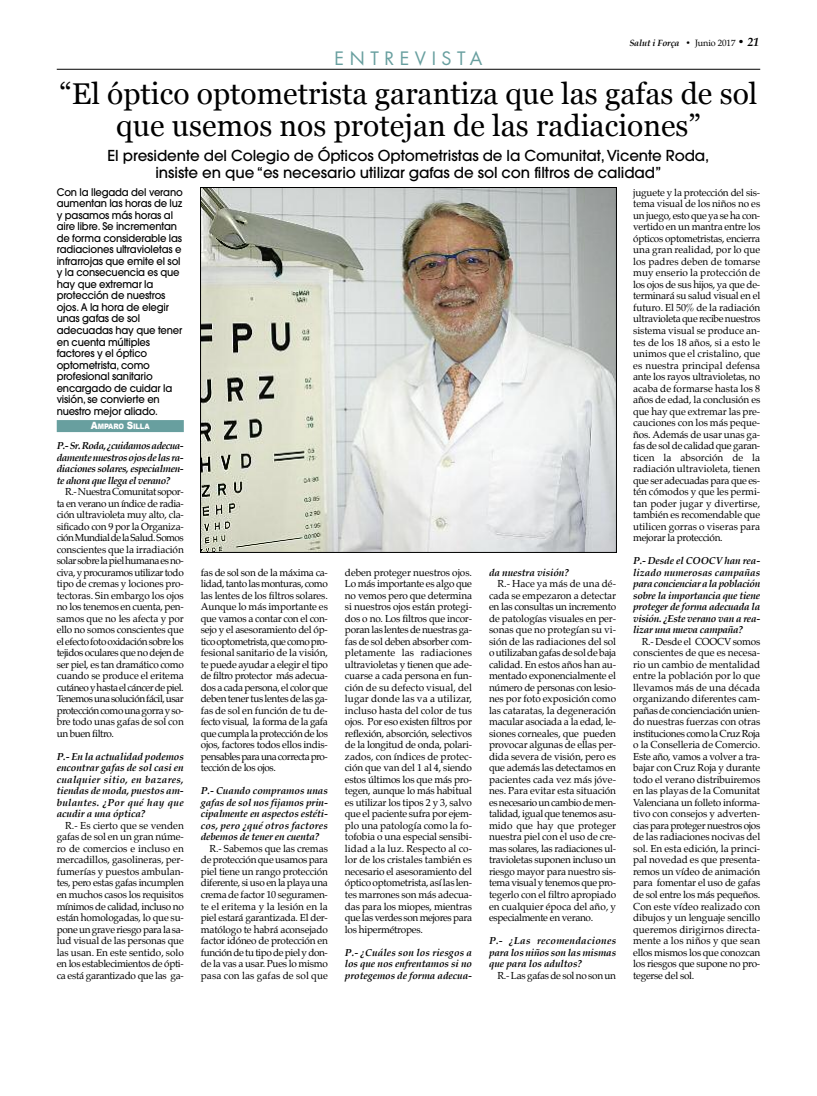
<style>
.page{position:relative;width:817px;height:1096px;background:#fff}
.page>*{position:absolute;margin:0;border:0;box-sizing:border-box;transform-origin:0 0}
.t1{font:30px/32px "Georgia";color:#000;text-align:center}
.t2{font:18px "Futura";letter-spacing:.31em;color:#689f9f}
.t3{font:500 15px/17px "Avant Garde";letter-spacing:-.005em;color:#000;text-align:center}
.t4{font:500 10.5px/11.5px "Avant Garde";letter-spacing:-.015em;color:#000;scale:.95 1}
.t5{font:10px/11.5px "Palatino";letter-spacing:-.03em;color:#000;text-align:justify}
.t6{font:italic 700 10px/11.5px "Palatino";letter-spacing:-.01em;color:#000;text-align:justify}
.t7{font:italic 700 9px "Palatino";letter-spacing:-.01em;color:#000}
.t8{font:900 7.5px "Arial";letter-spacing:-.02em;color:#fff;scale:.9 1}
.s1{font-weight:400;font-style:normal}
.s2{font-size:12px}
.s3{font-size:10px}
</style>
<div class="page">
<hr style="left:57px;top:69px;width:702px;height:1px;background:#000">
<div style="left:57px;top:420px;width:127px;height:12px;background:#689f9f"></div>
<img style="left:202px;top:189px;width:412px;height:361px">
<div style="left:200px;top:187px;width:416px;height:365px;border:1px solid #000"></div>
<p class="t7" style="left:629px;top:39px;width:131px">Salut i Força • <span class="s1">Junio 2017</span> <span class="s2">• 21</span></p>
<h2 class="t2" style="left:334px;top:50px;width:149px">ENTREVISTA</h2>
<h1 class="t1" style="left:59px;top:77px;width:699px">“El óptico optometrista garantiza que las gafas de sol que usemos nos protejan de las radiaciones”</h1>
<h3 class="t3" style="left:107px;top:148px;width:603px">El presidente del Colegio de Ópticos Optometristas de la Comunitat,Vicente Roda, insiste en que “es necesario utilizar gafas de sol con filtros de calidad”</h3>
<p class="t4" style="left:57px;top:187px;width:134px">Con la llegada del verano aumentan las horas de luz y pasamos más horas al aire libre. Se incrementan de forma considerable las radiaciones ultravioletas e infrarrojas que emite el sol y la consecuencia es que hay que extremar la protección de nuestros ojos. A la hora de elegir unas gafas de sol adecuadas hay que tener en cuenta múltiples factores y el óptico optometrista, como profesional sanitario encargado de cuidar la visión, se convierte en nuestro mejor aliado.</p>
<p class="t8" style="left:91px;top:420px;width:67px"><span class="s3">A</span>MPARO <span class="s3">S</span>ILLA</p>
<p class="t6" style="left:57px;top:440px;width:128px">P.-Sr.Roda,¿cuidamosadecua&shy;damentenuestrosojosdelasra&shy;diaciones solares, especialmen&shy;te ahora que llega el verano?</p>
<p class="t5" style="left:57px;top:486px;width:128px;text-indent:9px">R.-NuestraComunitatsopor&shy;ta en verano un índice de radia&shy;ción ultravioleta muy alto, cla&shy;sificado con 9 por la Organiza&shy;ciónMundialdelaSalud.Somos conscientes que la irradiación solarsobrelapielhumanaesno&shy;civa, y procuramos utilizar todo tipo de cremas y lociones pro&shy;tectoras. Sin embargo los ojos no los tenemos en cuenta, pen&shy;samos que no les afecta y por ello no somos conscientes que elefectofotooxidaciónsobrelos tejidos oculares que no dejen de ser piel, es tan dramático como cuando se produce el eritema cutáneoyhastaelcáncerdepiel.<br>Tenemosunasoluciónfácil,usar proteccióncomounagorrayso&shy;bre todo unas gafas de sol con un buen filtro.</p>
<p class="t6" style="left:57px;top:751px;width:128px">P.- En la actualidad podemos encontrar gafas de sol casi en cualquier sitio, en bazares, tiendas de moda, puestos am&shy;bulantes. ¿Por qué hay que acudir a una óptica?</p>
<p class="t5" style="left:57px;top:820px;width:128px;text-indent:9px">R.- Es cierto que se venden gafas de sol en un gran núme&shy;ro de comercios e incluso en mercadillos, gasolineras, per&shy;fumerías y puestos ambulan&shy;tes, pero estas gafas incumplen en muchos casos los requisitos mínimos de calidad, incluso no están homologadas, lo que su&shy;pone un grave riesgo para la sa&shy;lud visual de las personas que las usan. En este sentido, solo en los establecimientos de ópti&shy;ca está garantizado que las ga-</p>
<p class="t5" style="left:632px;top:187px;width:128px">juguete y la protección del sis&shy;tema visual de los niños no es un juego, esto que ya se ha con&shy;vertido en un mantra entre los ópticos optometristas, encierra una gran realidad, por lo que los padres deben de tomarse muy enserio la protección de los ojos de sus hijos, ya que de&shy;terminará su salud visual en el futuro. El 50% de la radiación ultravioleta que recibenuestros sistema visual se produce an&shy;tes de los 18 años, si a esto le unimos que el cristalino, que es nuestra principal defensa ante los rayos ultravioletas, no acaba de formarse hasta los 8 años de edad, la conclusión es que hay que extremar las pre&shy;cauciones con los más peque&shy;ños. Además de usar unas ga&shy;fas de sol de calidad que garan&shy;ticen la absorción de la radiación ultravioleta, tienen que ser adecuadas para que es&shy;tén cómodos y que les permi&shy;tan poder jugar y divertirse, también es recomendable que utilicen gorras o viseras para mejorar la protección.</p>
<p class="t6" style="left:632px;top:555px;width:128px">P.- Desde el COOCV han rea&shy;lizado numerosas campañas paraconcienciar alapoblación sobre la importancia que tiene proteger de forma adecuada la visión. ¿Este verano van a rea&shy;lizar una nueva campaña?</p>
<p class="t5" style="left:632px;top:636px;width:128px;text-indent:9px">R.- Desde el COOCV somos conscientes de que es necesa&shy;rio un cambio de mentalidad entre la población por lo que llevamos más de una década organizando diferentes cam&shy;pañas de concienciación unien&shy;do nuestras fuerzas con otras instituciones como la Cruz Roja o la Conselleria de Comercio.<br>Este año, vamos a volver a tra&shy;bajar con Cruz Roja y durante todo el verano distribuiremos en las playas de la Comunitat Valenciana un folleto informa&shy;tivo con consejos y adverten&shy;cias para proteger nuestros ojos de las radiaciones nocivas del sol. En esta edición, la princi&shy;pal novedad es que presenta&shy;remos un vídeo de animación para fomentar el uso de gafas de sol entre los más pequeños.<br>Con este vídeo realizado con dibujos y un lenguaje sencillo queremos dirigirnos directa&shy;mente a los niños y que sean ellos mismos los que conozcan los riesgos que supone no pro&shy;tegerse del sol.</p>
<p class="t6" style="left:489px;top:567px;width:81px">da nuestra visión?</p>
<p class="t5" style="left:489px;top:578px;width:128px;text-indent:9px">R.- Hace ya más de una dé&shy;cada se empezaron a detectar en las consultas un incremento de patologías visuales en per&shy;sonas que no protegían su vi&shy;sión de las radiaciones del sol o utilizaban gafas de sol de baja calidad. En estos años han au&shy;mentado exponencialmente el número de personas con lesio&shy;nes por foto exposición como las cataratas, la degeneración macular asociada a la edad, le&shy;siones corneales, que pueden provocar algunas de ellas per&shy;dida severa de visión, pero es que además las detectamos en pacientes cada vez más jóve&shy;nes. Para evitar esta situación es necesario uncambio demen&shy;talidad, igual que tenemos asu&shy;mido que hay que proteger nuestra piel con el uso de cre&shy;mas solares, las radiaciones ul&shy;travioletas suponen incluso un riesgo mayor para nuestro sis&shy;tema visual y tenemos que pro&shy;tegerlo con el filtro apropiado en cualquier época del año, y especialmente en verano.</p>
<p class="t6" style="left:489px;top:935px;width:128px">P.- ¿Las recomendaciones para los niños son las mismas que para los adultos?</p>
<p class="t5" style="left:497px;top:969px;width:120px">R.- Las gafas de sol no son un</p>
<p class="t5" style="left:201px;top:567px;width:128px">fas de sol son de la máxima ca&shy;lidad, tanto las monturas, como las lentes de los filtros solares.<br>Aunque lo más importante es que vamos a contar con el con&shy;sejo y el asesoramiento del óp&shy;ticooptometrista,quecomopro&shy;fesional sanitario de la visión, te puede ayudar a elegir el tipo de filtro protector más adecua&shy;dos a cada persona, el color que deben tener tus lentes de las ga&shy;fas de sol en función de tu de&shy;fecto visual, la forma de la gafa que cumpla la protección de los ojos, factores todos ellos indis&shy;pensablesparaunacorrectapro&shy;tección de los ojos.</p>
<p class="t6" style="left:201px;top:785px;width:128px">P.- Cuando compramos unas gafas de sol nos fijamos prin&shy;cipalmente en aspectos estéti&shy;cos, pero ¿qué otros factores debemos de tener en cuenta?</p>
<p class="t5" style="left:201px;top:843px;width:128px;text-indent:9px">R.- Sabemos que las cremas de protección que usamos para piel tiene un rango protección diferente, si uso en la playa una crema de factor 10 seguramen&shy;te el eritema y la lesión en la piel estará garantizada. El der&shy;matólogo te habrá aconsejado factor idóneo de protección en función de tu tipo de piel y don&shy;de la vas a usar. Pues lo mismo pasa con las gafas de sol que</p>
<p class="t5" style="left:345px;top:567px;width:128px">deben proteger nuestros ojos.<br>Lo más importante es algo que no vemos pero que determina si nuestros ojos están protegi&shy;dos o no. Los filtros que incor&shy;poran las lentes de nuestras ga&shy;fas de sol deben absorber com&shy;pletamente las radiaciones ultravioletas y tienen que ade&shy;cuarse a cada persona en fun&shy;ción de su defecto visual, del lugar donde las va a utilizar, incluso hasta del color de tus ojos. Por eso existen filtros por reflexión, absorción, selectivos de la longitud de onda, polari&shy;zados, con índices de protec&shy;ción que van del 1 al 4, siendo estos últimos los que más pro&shy;tegen, aunque lo más habitual es utilizar los tipos 2 y 3, salvo que el paciente sufra por ejem&shy;plo una patología como la fo&shy;tofobia o una especial sensibi&shy;lidad a la luz. Respecto al co&shy;lor de los cristales también es necesario el asesoramiento del óptico optometrista, así las len&shy;tes marrones son más adecua&shy;das para los miopes, mientras que las verdes son mejores para los hipermétropes.</p>
<p class="t6" style="left:345px;top:946px;width:128px">P.- ¿Cuáles son los riesgos a los que nos enfrentamos si no protegemos de forma adecua-</p>
</div>
